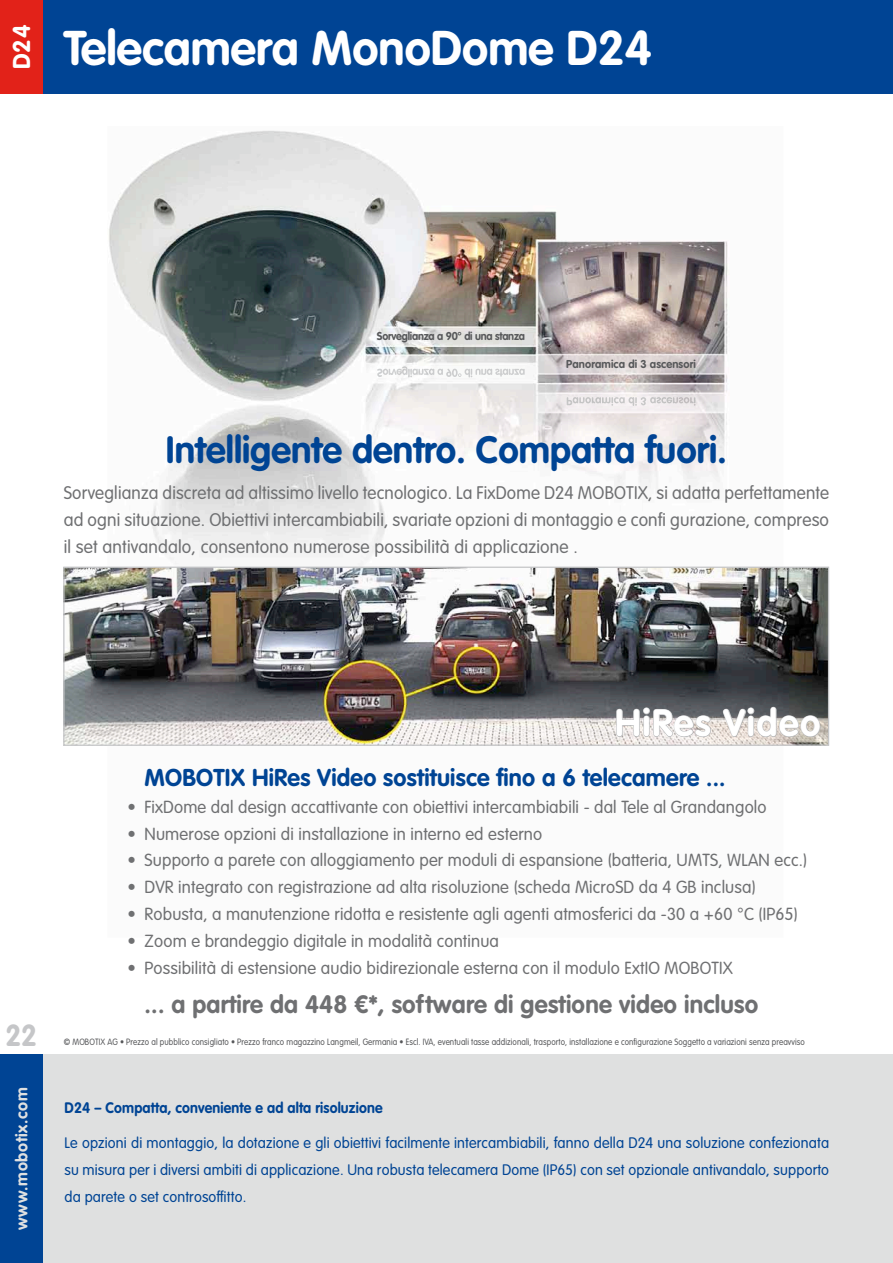
<style>
.page{position:relative;width:893px;height:1263px;background:#fff}
.page>*{position:absolute;margin:0;border:0;box-sizing:border-box;transform-origin:0 0}
.t1{font:700 48px "VAG Rounded LT Pro";color:#fff}
.t2{font:700 37.5px "VAG Rounded LT Pro";color:#004494}
.t3{font:700 37.5px "VAG Rounded LT Pro";letter-spacing:.04em;color:#fff}
.t4{font:700 30px "VAG Rounded LT Pro";color:#c5c6c8;scale:.92 1}
.t5{font:700 24.75px "VAG Rounded LT Pro";letter-spacing:.01em;color:#6f7072}
.t6{font:700 24px "VAG Rounded LT Pro";letter-spacing:.01em;color:#004494}
.t7{font:700 24px "VAG Rounded LT Pro";color:#fff}
.t8{font:300 18px/27px "VAG Rounded LT Pro";letter-spacing:.01em;color:#6f7072;text-align:justify;scale:.96 1}
.t9{font:300 17.25px "VAG Rounded LT Pro";letter-spacing:.01em;color:#6f7072}
.t10{font:700 16.5px "VAG Rounded LT Pro";letter-spacing:.04em;color:#dfe0e0}
.t11{font:300 15px/27px "VAG Rounded LT Pro";letter-spacing:.01em;color:#004494;text-align:justify}
.t12{font:700 15px "VAG Rounded LT Pro";letter-spacing:.01em;color:#004494;scale:.94 1}
.t13{font:700 11.25px "VAG Rounded LT Pro";letter-spacing:-.02em;color:#57585a;scale:.95 1}
.t14{font:700 11.25px "VAG Rounded LT Pro";letter-spacing:.01em;color:#57585a}
.t15{font:300 9px "VAG Rounded LT Pro";letter-spacing:.01em;color:#57585a;scale:.9 1}
</style>
<div class="page">
<div style="left:0;top:1054px;width:893px;height:209px;background:#dfe0e0"></div>
<div style="left:0;top:1054px;width:43px;height:209px;background:#004494"></div>
<div style="left:0;top:0;width:893px;height:94px;background:#004494"></div>
<div style="left:0;top:0;width:43px;height:94px;background:#e22219"></div>
<img style="left:107px;top:130px;width:676px;height:437px">
<img style="left:65px;top:569px;width:762px;height:175px">
<div style="left:63px;top:567px;width:766px;height:179px;border:1px solid #c5c6c8"></div>
<svg style="left:616px;top:707px;width:95px;height:30px;background:#b2afb0"></svg>
<svg style="left:723px;top:706px;width:98px;height:31px;background:#a4a19e"></svg>
<img style="left:377px;top:366px;width:148px;height:11px">
<img style="left:567px;top:397px;width:129px;height:9px">
<h3 class="t7" style="left:6px;top:69px;width:46px;rotate:-90deg">D24</h3>
<h1 class="t1" style="left:64px;top:18px;width:589px">Telecamera MonoDome D24</h1>
<p class="t13" style="left:377px;top:329px;width:157px">Sorveglianza a 90° di una stanza</p>
<p class="t14" style="left:566px;top:357px;width:131px">Panoramica di 3 ascensori</p>
<h2 class="t2" style="left:166px;top:426px;width:562px">Intelligente dentro. Compatta fuori.</h2>
<p class="t8" style="left:64px;top:480px;width:799px">Sorveglianza discreta ad altissimo livello tecnologico. La FixDome D24 MOBOTIX, si adatta perfettamente ad ogni situazione. Obiettivi intercambiabili, svariate opzioni di montaggio e confi gurazione, compreso il set antivandalo, consentono numerose possibilità di applicazione .</p>
<h3 class="t4" style="left:5px;top:1016px;width:36px">22</h3>
<p class="t10" style="left:11px;top:1230px;width:144px;rotate:-90deg">www.mobotix.com</p>
<h2 class="t3" style="left:615px;top:699px;width:207px">HiRes Video</h2>
<h3 class="t6" style="left:145px;top:762px;width:582px">MOBOTIX HiRes Video sostituisce fino a 6 telecamere ...</h3>
<p class="t9" style="left:128px;top:796px;width:641px">• FixDome dal design accattivante con obiettivi intercambiabili - dal Tele al Grandangolo</p>
<p class="t9" style="left:128px;top:823px;width:416px">• Numerose opzioni di installazione in interno ed esterno</p>
<p class="t9" style="left:128px;top:850px;width:681px">• Supporto a parete con alloggiamento per moduli di espansione (batteria, UMTS, WLAN ecc.)</p>
<p class="t9" style="left:128px;top:877px;width:630px">• DVR integrato con registrazione ad alta risoluzione (scheda MicroSD da 4 GB inclusa)</p>
<p class="t9" style="left:128px;top:904px;width:672px">• Robusta, a manutenzione ridotta e resistente agli agenti atmosferici da -30 a +60 °C (IP65)</p>
<p class="t9" style="left:128px;top:931px;width:373px">• Zoom e brandeggio digitale in modalità continua</p>
<p class="t9" style="left:128px;top:958px;width:607px">• Possibilità di estensione audio bidirezionale esterna con il modulo ExtIO MOBOTIX</p>
<h3 class="t5" style="left:145px;top:988px;width:615px">... a partire da 448 €*, software di gestione video incluso</h3>
<p class="t15" style="left:64px;top:1037px;width:825px">© MOBOTIX AG • Prezzo al pubblico consigliato • Prezzo franco magazzino Langmeil, Germania • Escl. IVA, eventuali tasse addizionali, trasporto, installazione e configurazione Soggetto a variazioni senza preavviso</p>
<p class="t12" style="left:64px;top:1098px;width:340px">D24 – Compatta, conveniente e ad alta risoluzione</p>
<p class="t11" style="left:64px;top:1130px;width:766px">Le opzioni di montaggio, la dotazione e gli obiettivi facilmente intercambiabili, fanno della D24 una soluzione confezionata su misura per i diversi ambiti di applicazione. Una robusta telecamera Dome (IP65) con set opzionale antivandalo, supporto da parete o set controsoffitto.</p>
</div>
